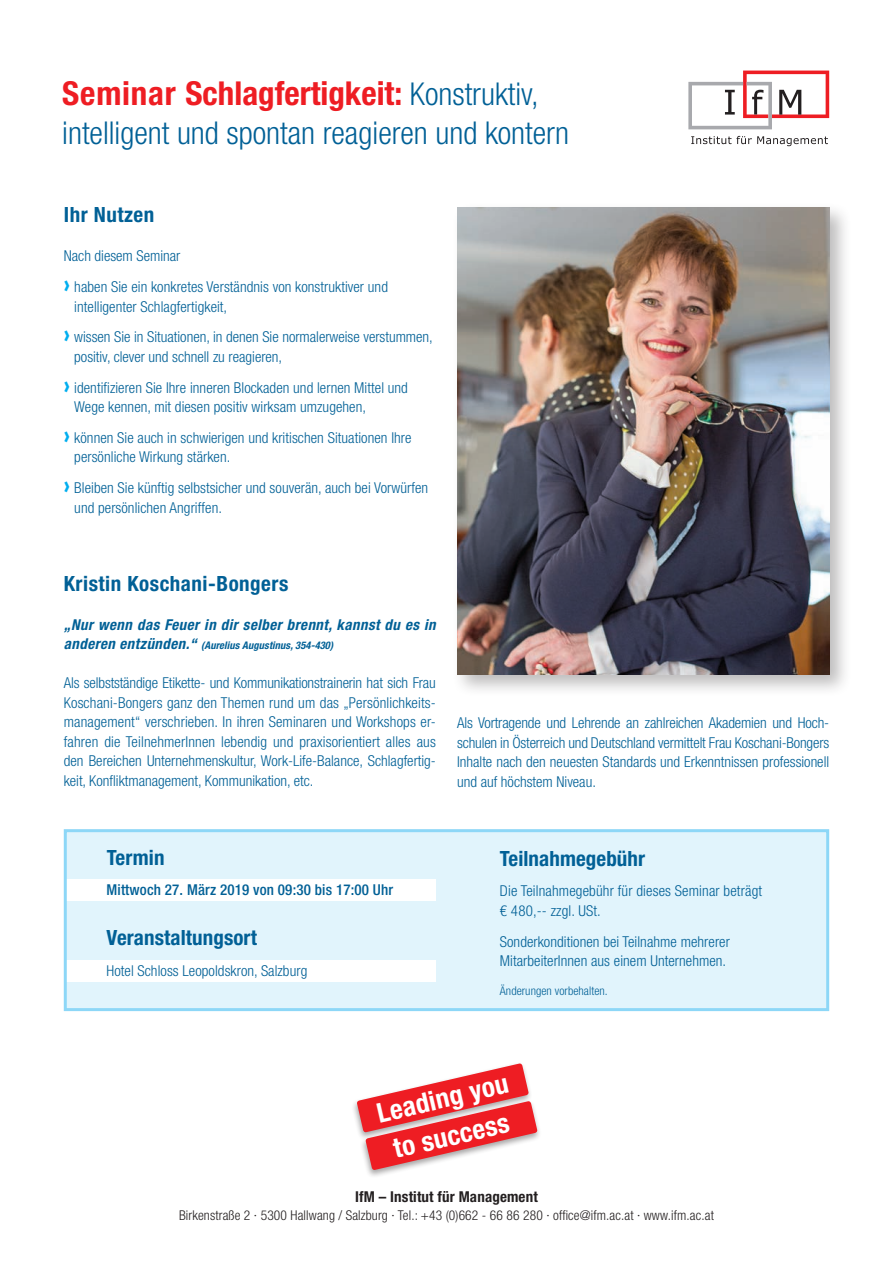
<style>
.page{position:relative;width:893px;height:1263px;background:#fff}
.page>*{position:absolute;margin:0;border:0;box-sizing:border-box;transform-origin:0 0}
.t1{font:700 condensed 33px "Helvetica Neue LT Pro";color:#ee1d23}
.t2{font:300 condensed 31.5px "Helvetica Neue LT Pro";color:#016096}
.t3{font:700 condensed 27.3px/38.4px "Helvetica Neue LT Pro";color:#fff}
.t4{font:700 condensed 21px "Helvetica Neue LT Pro";letter-spacing:.005em;color:#016096}
.t5{font:700 condensed 21px "Helvetica Neue LT Pro";letter-spacing:.025em;color:#016096}
.t6{font:300 condensed 15px/19.5px "Helvetica Neue LT Pro";letter-spacing:.005em;color:#016096}
.t7{font:italic 700 condensed 15px "Helvetica Neue LT Pro";letter-spacing:.03em;color:#016096}
.t8{font:500 condensed 15px "Helvetica Neue LT Pro";letter-spacing:.01em;color:#016096}
.t9{font:700 condensed 15px "Helvetica Neue LT Pro";letter-spacing:.01em;color:#231f20}
.t10{font:300 condensed 13.5px "Helvetica Neue LT Pro";letter-spacing:.01em;color:#231f20}
.t11{font:300 condensed 12px "Helvetica Neue LT Pro";letter-spacing:.005em;color:#016096}
.t12{font:italic 700 condensed 10.5px "Helvetica Neue LT Pro";letter-spacing:.01em;color:#016096}
.s1{font-weight:300;font-size:31.5px;color:#016096}
.s2{font-family:"Avenir Next Condensed";font-weight:800;font-stretch:normal;font-size:22.5px;color:#00aeef}
.s3{font-size:15px}
</style>
<div class="page">
<div style="left:451px;top:202px;width:401px;height:495px;background:#231f20;opacity:.3"></div>
<img style="left:457px;top:207px;width:372px;height:468px">
<svg style="left:691px;top:136px;width:137px;height:10px"></svg>
<svg style="left:688px;top:71px;width:141px;height:58px"></svg>
<div style="left:360px;top:1099px;width:182px;height:80px;background:#231f20;opacity:.4"></div>
<svg style="left:356px;top:1063px;width:182px;height:107px"></svg>
<div style="left:65px;top:831px;width:764px;height:180px;background:#e1f4fc"></div>
<div style="left:64px;top:960px;width:372px;height:22px;background:#fff"></div>
<div style="left:64px;top:879px;width:372px;height:21px;background:#fff"></div>
<div style="left:64px;top:829px;width:765px;height:182px;border:3px solid #8dd7f7"></div>
<h1 class="t1" style="left:62px;top:73px;width:478px">Seminar Schlagfertigkeit: <span class="s1">Konstruktiv,</span></h1>
<h2 class="t2" style="left:62px;top:114px;width:508px">intelligent und spontan reagieren und kontern</h2>
<h3 class="t5" style="left:64px;top:202px;width:92px">Ihr Nutzen</h3>
<p class="t6" style="left:64px;top:241px;width:326px;line-height:30.8px">Nach diesem Seminar<br><span class="s2">›</span> haben Sie ein konkretes Verständnis von konstruktiver und</p>
<p class="t6" style="left:64px;top:291px;width:371px;line-height:30.8px;text-indent:11px">intelligenter Schlagfertigkeit,<br><span class="s2">›</span> wissen Sie in Situationen, in denen Sie normalerweise verstummen,</p>
<p class="t6" style="left:64px;top:341px;width:346px;line-height:30.8px;text-indent:11px">positiv, clever und schnell zu reagieren,<br><span class="s2">›</span> identifizieren Sie Ihre inneren Blockaden und lernen Mittel und</p>
<p class="t6" style="left:64px;top:391px;width:349px;line-height:30.8px;text-indent:11px">Wege kennen, mit diesen positiv wirksam umzugehen,<br><span class="s2">›</span> können Sie auch in schwierigen und kritischen Situationen Ihre</p>
<p class="t6" style="left:64px;top:442px;width:366px;line-height:30.8px;text-indent:11px">persönliche Wirkung stärken.<br><span class="s2">›</span> Bleiben Sie künftig selbstsicher und souverän, auch bei Vorwürfen</p>
<p class="t6" style="left:74px;top:497px;width:149px">und persönlichen Angriffen.</p>
<h3 class="t5" style="left:64px;top:570px;width:226px">Kristin Koschani-Bongers</h3>
<p class="t7" style="left:64px;top:615px;width:373px">„Nur wenn das Feuer in dir selber brennt, kannst du es in</p>
<p class="t12" style="left:64px;top:639px;width:271px"><span class="s3">anderen entzünden.“</span> (Aurelius Augustinus, 354-430)</p>
<p class="t6" style="left:64px;top:673px;width:374px;text-align:justify">Als selbstständige Etikette- und Kommunikationstrainerin hat sich Frau Koschani-Bongers ganz den Themen rund um das „Persönlichkeits&shy;management“ verschrieben. In ihren Seminaren und Workshops er&shy;fahren die TeilnehmerInnen lebendig und praxisorientiert alles aus den Bereichen Unternehmenskultur, Work-Life-Balance, Schlagfertig&shy;keit, Konfliktmanagement, Kommunikation, etc.</p>
<p class="t6" style="left:457px;top:713px;width:374px;text-align:justify">Als Vortragende und Lehrende an zahlreichen Akademien und Hoch&shy;schulen in Österreich und Deutschland vermittelt Frau Koschani-Bongers Inhalte nach den neuesten Standards und Erkenntnissen professionell und auf höchstem Niveau.</p>
<h3 class="t4" style="left:107px;top:845px;width:59px">Termin</h3>
<p class="t8" style="left:107px;top:881px;width:288px">Mittwoch 27. März 2019 von 09:30 bis 17:00 Uhr</p>
<h3 class="t4" style="left:107px;top:925px;width:152px">Veranstaltungsort</h3>
<p class="t6" style="left:107px;top:961px;width:202px">Hotel Schloss Leopoldskron, Salzburg</p>
<h3 class="t4" style="left:500px;top:845px;width:147px">Teilnahmegebühr</h3>
<p class="t6" style="left:500px;top:881px;width:264px">Die Teilnahmegebühr für dieses Seminar beträgt € 480,-- zzgl. USt.</p>
<p class="t6" style="left:500px;top:931px;width:231px">Sonderkonditionen bei Teilnahme mehrerer<br>MitarbeiterInnen aus einem Unternehmen.</p>
<p class="t11" style="left:500px;top:983px;width:109px">Änderungen vorbehalten.</p>
<h3 class="t3" style="left:373px;top:1094px;width:135px;rotate:-13deg">Leading you to success</h3>
<p class="t9" style="left:355px;top:1188px;width:184px">IfM – Institut für Management</p>
<p class="t10" style="left:179px;top:1208px;width:536px">Birkenstraße 2 · 5300 Hallwang / Salzburg · Tel.: +43 (0)662 - 66 86 280 · office@ifm.ac.at · www.ifm.ac.at</p>
</div>
